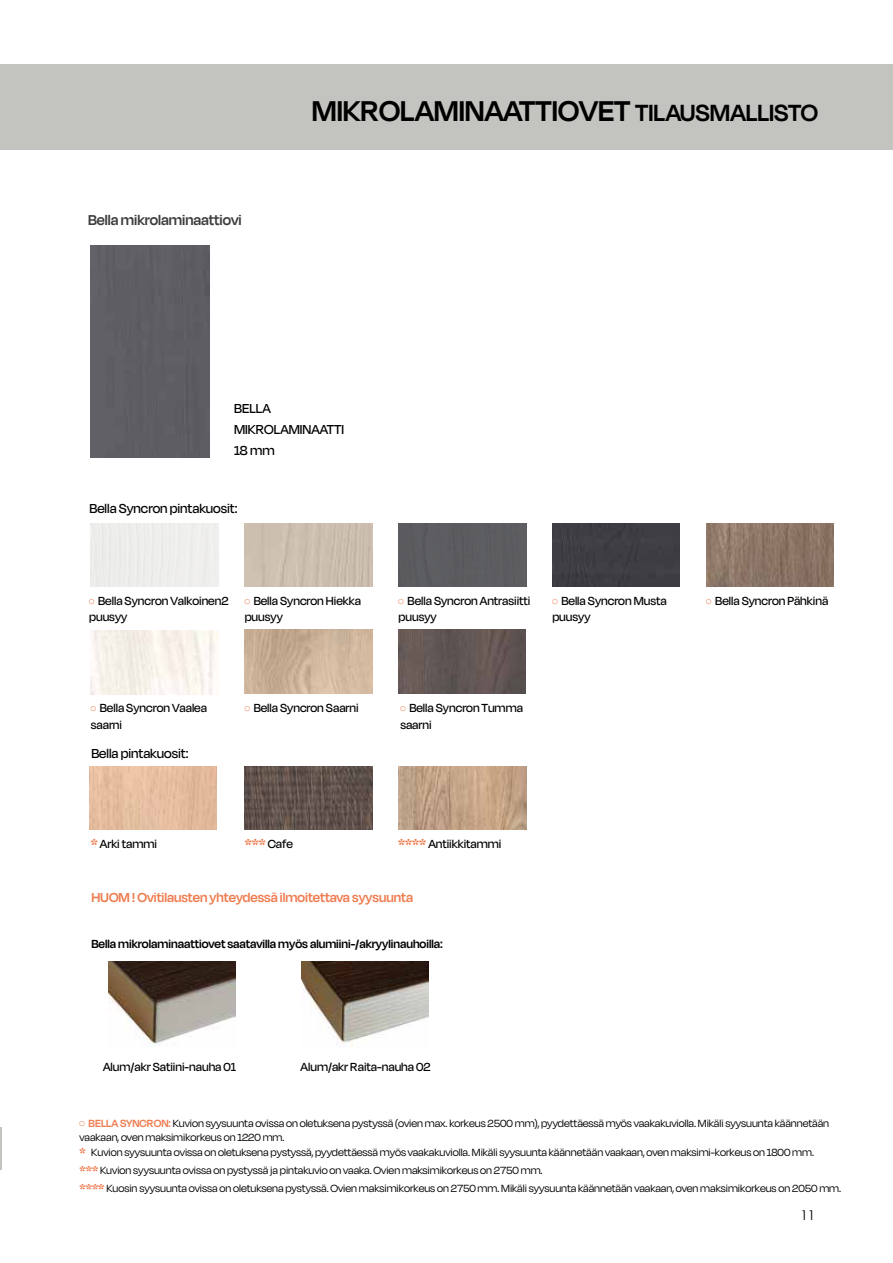
<style>
.page{position:relative;width:893px;height:1263px;background:#fff}
.page>*{position:absolute;margin:0;border:0;box-sizing:border-box;transform-origin:0 0}
.t1{font:600 33px "Degular Display";color:#000}
.t2{font:600 16.5px "Degular Display";color:#3e3d40}
.t3{font:500 15px/21px "Degular Display";color:#000}
.t4{font:600 15px "Degular Display";color:#ee7d51}
.t5{font:500 13.5px/16.2px "Degular Display";color:#000}
.t6{font:600 13.5px "Degular Display";color:#000}
.t7{font:13.5px "Century Gothic";color:#000}
.t8{font:12px/14.4px "Degular Display";color:#000}
.s1{font-size:27px}
.s2{font-family:"Arial Narrow";font-weight:400;font-size:12px;color:#ee7d51}
.s3{font-weight:700;color:#ee7d51}
.s4{font-family:"Arial Narrow";color:#ee7d51}
.s5{font-weight:600;color:#ee7d51}
</style>
<div class="page">
<div style="left:0;top:65px;width:893px;height:85px;background:#c3c4bf"></div>
<div style="left:245px;top:523px;width:127px;height:64px;background:#ccbfaf"></div>
<div style="left:399px;top:523px;width:127px;height:64px;background:#5c5d60"></div>
<img style="left:245px;top:629px;width:127px;height:64px">
<img style="left:91px;top:630px;width:127px;height:64px">
<div style="left:91px;top:523px;width:127px;height:64px;background:#eeeeec"></div>
<img style="left:706px;top:523px;width:128px;height:64px">
<div style="left:91px;top:245px;width:119px;height:213px;background:#5e5d63"></div>
<hr style="left:0;top:1127px;width:1px;height:42px;background:#c3c4bf">
<img style="left:245px;top:766px;width:127px;height:64px">
<img style="left:89px;top:766px;width:128px;height:64px">
<div style="left:552px;top:523px;width:128px;height:64px;background:#3f3e44"></div>
<img style="left:398px;top:629px;width:128px;height:64px">
<img style="left:399px;top:766px;width:127px;height:64px">
<img style="left:108px;top:962px;width:127px;height:85px">
<img style="left:301px;top:962px;width:127px;height:85px">
<h2 class="t2" style="left:88px;top:211px;width:155px">Bella mikrolaminaattiovi</h2>
<h1 class="t1" style="left:312px;top:91px;width:508px">MIKROLAMINAATTIOVET <span class="s1">TILAUSMALLISTO</span></h1>
<p class="t3" style="left:234px;top:397px;width:112px">BELLA<br>MIKROLAMINAATTI<br>18 mm</p>
<p class="t3" style="left:90px;top:497px;width:150px">Bella Syncron pintakuosit:</p>
<p class="t5" style="left:89px;top:592px;width:141px"><span class="s2">○</span>Bella Syncron Valkoinen2 puusyy</p>
<p class="t5" style="left:706px;top:592px;width:124px"><span class="s2">○</span>Bella Syncron Pähkinä</p>
<p class="t5" style="left:245px;top:592px;width:118px"><span class="s2">○</span>Bella Syncron Hiekka puusyy</p>
<p class="t5" style="left:399px;top:592px;width:133px"><span class="s2">○</span>Bella Syncron Antrasiitti puusyy</p>
<p class="t5" style="left:552px;top:592px;width:116px"><span class="s2">○</span>Bella Syncron Musta puusyy</p>
<p class="t5" style="left:91px;top:700px;width:118px"><span class="s2">○</span>Bella Syncron Vaalea</p>
<p class="t5" style="left:245px;top:700px;width:116px"><span class="s2">○</span>Bella Syncron Saarni</p>
<p class="t5" style="left:91px;top:716px;width:33px">saarni</p>
<p class="t3" style="left:91px;top:742px;width:99px">Bella pintakuosit:</p>
<p class="t5" style="left:91px;top:835px;width:68px"><span class="s3">*</span> Arki tammi</p>
<p class="t5" style="left:245px;top:835px;width:50px"><span class="s3">***</span>Cafe</p>
<p class="t5" style="left:400px;top:700px;width:124px"><span class="s2">○</span>Bella Syncron Tumma saarni</p>
<p class="t5" style="left:398px;top:835px;width:105px"><span class="s3">****</span> Antiikkitammi</p>
<p class="t4" style="left:91px;top:888px;width:323px">HUOM ! Ovitilausten yhteydessä ilmoitettava syysuunta</p>
<p class="t6" style="left:91px;top:936px;width:353px">Bella mikrolaminaattiovet saatavilla myös alumiini-/akryylinauhoilla:</p>
<p class="t5" style="left:103px;top:1058px;width:135px">Alum/akr Satiini-nauha 01</p>
<p class="t5" style="left:301px;top:1058px;width:132px">Alum/akr Raita-nauha 02</p>
<p class="t8" style="left:80px;top:1115px;width:751px"><span class="s4">○</span> <span class="s5">BELLA SYNCRON:</span> Kuvion syysuunta ovissa on oletuksena pystyssä (ovien max. korkeus 2500 mm), pyydettäessä myös vaakakuviolla. Mikäli syysuunta käännetään vaakaan, oven maksimikorkeus on 1220 mm.<br><span class="s3">*</span> Kuvion syysuunta ovissa on oletuksena pystyssä, pyydettäessä myös vaakakuviolla. Mikäli syysuunta käännetään vaakaan, oven maksimi-korkeus on 1800 mm.</p>
<p class="t8" style="left:80px;top:1160px;width:763px;line-height:18px"><span class="s3">***</span> Kuvion syysuunta ovissa on pystyssä ja pintakuvio on vaaka. Ovien maksimikorkeus on 2750 mm.<br><span class="s3">****</span> Kuosin syysuunta ovissa on oletuksena pystyssä. Ovien maksimikorkeus on 2750 mm. Mikäli syysuunta käännetään vaakaan, oven maksimikorkeus on 2050 mm.</p>
<p class="t7" style="left:800px;top:1206px;width:16px">11</p>
</div>
